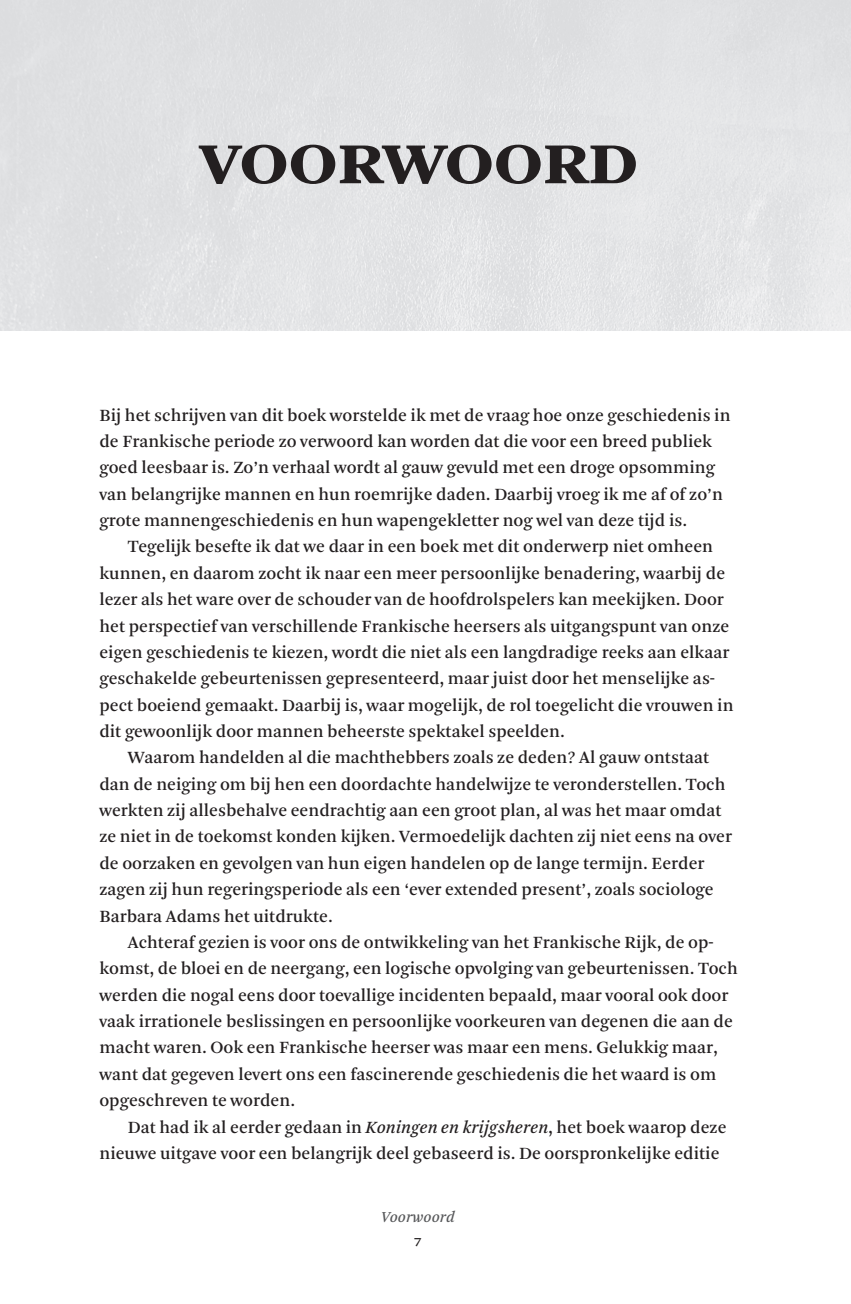
<style>
.page{position:relative;width:851px;height:1304px;background:#fff}
.page>*{position:absolute;margin:0;border:0;box-sizing:border-box;transform-origin:0 0}
.t1{font:900 76px "Arnhem SC";color:#231f20}
.t2{font:18px/26.4px "Arnhem";color:#231f20}
.t3{font:italic 16px "Arnhem";color:#57585a}
.t4{font:16px "Quadraat Small Caps";color:#231f20}
.s1{font-style:italic}
</style>
<div class="page">
<div style="left:0;top:0;width:850px;height:331px;background:#e1e2e4"></div>
<h1 class="t1" style="left:199px;top:118px;width:439px">voorwoord</h1>
<p class="t2" style="left:99px;top:402px;width:632px">Bij het schrijven van dit boek worstelde ik met de vraag hoe onze geschiedenis in de Frankische periode zo verwoord kan worden dat die voor een breed publiek goed leesbaar is. Zo’n verhaal wordt al gauw gevuld met een droge opsomming van belangrijke mannen en hun roemrijke daden. Daarbij vroeg ik me af of zo’n grote mannengeschiedenis en hun wapengekletter nog wel van deze tijd is.</p>
<p class="t2" style="left:99px;top:534px;width:635px;text-indent:28px">Tegelijk besefte ik dat we daar in een boek met dit onderwerp niet omheen kunnen, en daarom zocht ik naar een meer persoonlijke benadering, waarbij de lezer als het ware over de schouder van de hoofdrolspelers kan meekijken. Door het perspectief van verschillende Frankische heersers als uitgangspunt van onze eigen geschiedenis te kiezen, wordt die niet als een langdradige reeks aan elkaar geschakelde gebeurtenissen gepresenteerd, maar juist door het menselijke as&shy;pect boeiend gemaakt. Daarbij is, waar mogelijk, de rol toegelicht die vrouwen in dit gewoonlijk door mannen beheerste spektakel speelden.</p>
<p class="t2" style="left:99px;top:745px;width:633px;text-indent:28px">Waarom handelden al die machthebbers zoals ze deden? Al gauw ontstaat dan de neiging om bij hen een doordachte handelwijze te veronderstellen. Toch werkten zij allesbehalve eendrachtig aan een groot plan, al was het maar omdat ze niet in de toekomst konden kijken. Vermoedelijk dachten zij niet eens na over de oorzaken en gevolgen van hun eigen handelen op de lange termijn. Eerder zagen zij hun regeringsperiode als een ‘ever extended present’, zoals sociologe Barbara Adams het uitdrukte.</p>
<p class="t2" style="left:99px;top:929px;width:639px;text-indent:28px">Achteraf gezien is voor ons de ontwikkeling van het Frankische Rijk, de op&shy;komst, de bloei en de neergang, een logische opvolging van gebeurtenissen. Toch werden die nogal eens door toevallige incidenten bepaald, maar vooral ook door vaak irrationele beslissingen en persoonlijke voorkeuren van degenen die aan de macht waren. Ook een Frankische heerser was maar een mens. Gelukkig maar, want dat gegeven levert ons een fascinerende geschiedenis die het waard is om opgeschreven te worden.</p>
<p class="t2" style="left:99px;top:1114px;width:628px;text-indent:28px">Dat had ik al eerder gedaan in <span class="s1">Koningen en krijgsheren</span>, het boek waarop deze nieuwe uitgave voor een belangrijk deel gebaseerd is. De oorspronkelijke editie</p>
<p class="t3" style="left:381px;top:1208px;width:75px">Voorwoord</p>
<p class="t4" style="left:413px;top:1232px;width:10px">7</p>
</div>
